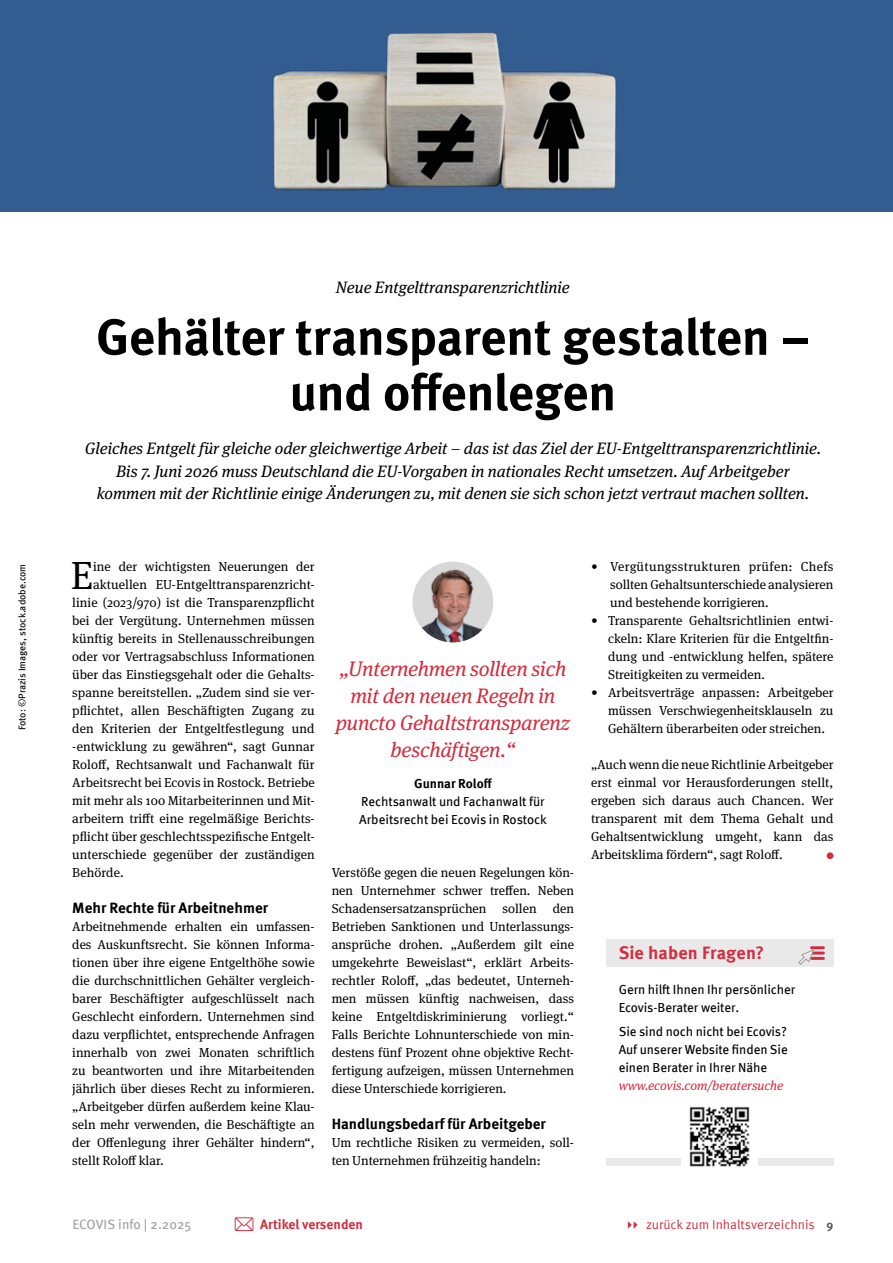
<style>
.page{position:relative;width:893px;height:1263px;background:#fff}
.page>*{position:absolute;margin:0;border:0;box-sizing:border-box;transform-origin:0 0}
.Headline_34_37pt{font:700 51px/55.5px "Meta Pro";letter-spacing:-.01em;color:#000;text-align:center}
.Fließtext__Initale{font:39.15px "Meta Serif OT";color:#000}
.Zitat__Bild_zentrier{font:italic 21px/27px "Meta Serif OT";letter-spacing:-.01em;color:#d32e3f;text-align:center}
.x_Marginal_Head_13_P{font:700 18px "Meta Pro";letter-spacing:.005em;color:#d32e3f}
.Vorspann{font:italic 16.5px/22.5px "Meta Serif OT";color:#000;text-align:center}
.Dachzeile{font:italic 16.5px "Meta Serif OT";color:#000}
.Zwischenheadline{font:700 15px "Meta Pro";color:#000}
.t1{font:13.5px "Meta Pro";color:#a1a1a1}
.t2{font:700 13.5px "Meta Pro";color:#d32e3f}
.body_8_7_12{font:13.05px/18px "Meta Serif OT";color:#000;text-align:justify}
.Fließtext__Initale-2{font:13.05px "Meta Serif OT";letter-spacing:.005em;color:#000}
.Marginal_Text{font:13.05px/18px "Meta Pro";letter-spacing:-.005em;color:#000}
.Fliesstext_-_body{font:13.05px/18px "Meta Serif OT";color:#000;text-align:justify}
.Zitatgeber__Links{font:13.05px/18px "Meta Pro";letter-spacing:-.005em;color:#000;text-align:center}
.t3{font:13.05px "Meta Pro";color:#d32e3f}
.Bildunterschrift{font:9.75px "Meta Pro";letter-spacing:-.005em;color:#000}
.s1{font-weight:700}
.s2{font-family:"Meta Serif OT";font-style:italic;color:#d32e3f}
.s3{font-weight:700;font-size:12px;color:#575756}
</style>
<div class="page">
<div style="left:606px;top:939px;width:227px;height:28px;background:#e9e9e9"></div>
<div style="left:606px;top:1158px;width:227px;height:7px;background:#e9e9e9"></div>
<div style="left:0;top:0;width:893px;height:211px;background:#335c91"></div>
<img style="left:273px;top:32px;width:343px;height:159px">
<img style="left:412px;top:562px;width:81px;height:80px;border-radius:40px">
<div style="left:827px;top:852px;width:6px;height:7px;background:#d32e3f;border-radius:50%"></div>
<div style="left:681px;top:1106px;width:77px;height:60px;background:#fff"></div>
<img style="left:690px;top:1107px;width:59px;height:59px">
<svg style="left:798px;top:946px;width:25px;height:19px"></svg>
<svg style="left:235px;top:1217px;width:18px;height:14px"></svg>
<p class="Bildunterschrift" style="left:15px;top:730px;width:168px;rotate:-90deg">Foto: ©Prazis Images, stock.adobe.com</p>
<p class="Dachzeile" style="left:336px;top:278px;width:235px">Neue Entgelttransparenzrichtlinie</p>
<p class="Headline_34_37pt" style="left:96px;top:306px;width:715px">Gehälter transparent gestalten – und offenlegen</p>
<p class="Vorspann" style="left:85px;top:437px;width:737px">Gleiches Entgelt für gleiche oder gleichwertige Arbeit – das ist das Ziel der EU-Entgelttransparenzrichtlinie.<br>Bis 7. Juni 2026 muss Deutschland die EU-Vorgaben in nationales Recht umsetzen. Auf Arbeitgeber kommen mit der Richtlinie einige Änderungen zu, mit denen sie sich schon jetzt vertraut machen sollten.</p>
<p class="Fließtext__Initale" style="left:71px;top:553px;width:24px">E</p>
<p class="Fließtext__Initale-2" style="left:93px;top:559px;width:223px">ine der wichtigsten Neuerungen der</p>
<p class="Fließtext__Initale-2" style="left:93px;top:577px;width:223px">aktuellen EU-Entgelttransparenzricht-</p>
<p class="Fließtext__Initale-2" style="left:72px;top:595px;width:244px">linie (2023/970) ist die Transparenzpflicht</p>
<p class="Fließtext__Initale-2" style="left:72px;top:613px;width:244px">bei der Vergütung. Unternehmen müssen</p>
<p class="Fließtext__Initale-2" style="left:72px;top:631px;width:244px">künftig bereits in Stellenausschreibungen</p>
<p class="Fließtext__Initale-2" style="left:72px;top:649px;width:244px">oder vor Vertragsabschluss Informationen</p>
<p class="Fließtext__Initale-2" style="left:72px;top:667px;width:244px">über das Einstiegsgehalt oder die Gehalts-</p>
<p class="Fließtext__Initale-2" style="left:72px;top:685px;width:244px">spanne bereitstellen. „Zudem sind sie ver-</p>
<p class="Fließtext__Initale-2" style="left:72px;top:703px;width:244px">pflichtet, allen Beschäftigten Zugang zu</p>
<p class="Fließtext__Initale-2" style="left:72px;top:721px;width:244px">den Kriterien der Entgeltfestlegung und</p>
<p class="Fließtext__Initale-2" style="left:72px;top:739px;width:244px">-entwicklung zu gewähren“, sagt Gunnar</p>
<p class="Fließtext__Initale-2" style="left:72px;top:757px;width:244px">Roloff, Rechtsanwalt und Fachanwalt für</p>
<p class="Fließtext__Initale-2" style="left:72px;top:775px;width:244px">Arbeitsrecht bei Ecovis in Rostock. Betriebe</p>
<p class="Fließtext__Initale-2" style="left:72px;top:793px;width:244px">mit mehr als 100 Mitarbeiterinnen und Mit-</p>
<p class="Fließtext__Initale-2" style="left:72px;top:811px;width:244px">arbeitern trifft eine regelmäßige Berichts-</p>
<p class="Fließtext__Initale-2" style="left:72px;top:829px;width:244px">pflicht über geschlechtsspezifische Entgelt-</p>
<p class="Fließtext__Initale-2" style="left:72px;top:847px;width:244px">unterschiede gegenüber der zuständigen</p>
<p class="Fließtext__Initale-2" style="left:72px;top:865px;width:53px">Behörde.</p>
<p class="Zwischenheadline" style="left:72px;top:896px;width:197px">Mehr Rechte für Arbeitnehmer</p>
<p class="body_8_7_12" style="left:72px;top:918px;width:244px">Arbeitnehmende erhalten ein umfassen&shy;des Auskunftsrecht. Sie können Informa&shy;tionen über ihre eigene Entgelthöhe sowie die durchschnittlichen Gehälter vergleich&shy;barer Beschäftigter aufgeschlüsselt nach Geschlecht einfordern. Unternehmen sind dazu verpflichtet, entsprechende Anfragen innerhalb von zwei Monaten schriftlich zu beantworten und ihre Mitarbeitenden jährlich über dieses Recht zu informieren. „Arbeitgeber dürfen außerdem keine Klau&shy;seln mehr verwenden, die Beschäftigte an der Offenlegung ihrer Gehälter hindern“, stellt Roloff klar.</p>
<p class="Zitat__Bild_zentrier" style="left:336px;top:655px;width:236px">„Unternehmen sollten sich mit den neuen Regeln in puncto Gehaltstransparenz beschäftigen.“</p>
<p class="Zitatgeber__Links" style="left:359px;top:773px;width:189px"><span class="s1">Gunnar Roloff<br></span>Rechtsanwalt und Fachanwalt für<br>Arbeitsrecht bei Ecovis in Rostock</p>
<p class="body_8_7_12" style="left:332px;top:864px;width:244px">Verstöße gegen die neuen Regelungen kön&shy;nen Unternehmer schwer treffen. Neben Schadensersatzansprüchen sollen den Betrieben Sanktionen und Unterlassungs&shy;ansprüche drohen. „Außerdem gilt eine umgekehrte Beweislast“, erklärt Arbeits&shy;rechtler Roloff, „das bedeutet, Unterneh&shy;men müssen künftig nachweisen, dass keine Entgeltdiskriminierung vorliegt.“ Falls Berichte Lohnunterschiede von min&shy;destens fünf Prozent ohne objektive Recht&shy;fertigung aufzeigen, müssen Unternehmen diese Unterschiede korrigieren.</p>
<p class="Zwischenheadline" style="left:332px;top:1112px;width:216px">Handlungsbedarf für Arbeitgeber</p>
<p class="body_8_7_12" style="left:332px;top:1134px;width:244px">Um rechtliche Risiken zu vermeiden, soll&shy;ten Unternehmen frühzeitig handeln:</p>
<p class="Fliesstext_-_body" style="left:610px;top:558px;width:225px;text-indent:-19px">• Vergütungsstrukturen prüfen: Chefs sollten Gehaltsunterschiede analysieren und bestehende korrigieren.</p>
<p class="body_8_7_12" style="left:608px;top:612px;width:227px;text-indent:-17px">• Transparente Gehaltsrichtlinien entwi&shy;ckeln: Klare Kriterien für die Entgeltfin&shy;dung und -entwicklung helfen, spätere Streitigkeiten zu vermeiden.</p>
<p class="body_8_7_12" style="left:608px;top:684px;width:227px;text-indent:-17px">• Arbeitsverträge anpassen: Arbeitgeber müssen Verschwiegenheitsklauseln zu Gehältern überarbeiten oder streichen.</p>
<p class="body_8_7_12" style="left:591px;top:756px;width:244px">„Auch wenn die neue Richtlinie Arbeitgeber erst einmal vor Herausforderungen stellt, ergeben sich daraus auch Chancen. Wer transparent mit dem Thema Gehalt und Gehaltsentwicklung umgeht, kann das Arbeitsklima fördern“, sagt Roloff.</p>
<p class="x_Marginal_Head_13_P" style="left:619px;top:939px;width:147px">Sie haben Fragen?</p>
<p class="Marginal_Text" style="left:619px;top:979px;width:178px">Gern hilft Ihnen Ihr persönlicher<br>Ecovis-Berater weiter.</p>
<p class="Marginal_Text" style="left:619px;top:1021px;width:171px">Sie sind noch nicht bei Ecovis?<br>Auf unserer Website finden Sie einen Berater in Ihrer Nähe <span class="s2">www.ecovis.com/beratersuche</span></p>
<p class="t1" style="left:72px;top:1214px;width:120px">ECOVIS info | 2.2025</p>
<p class="t2" style="left:260px;top:1213px;width:104px">Artikel versenden</p>
<p class="t3" style="left:646px;top:1214px;width:189px">zurück zum Inhaltsverzeichnis <span class="s3">9</span></p>
</div>
